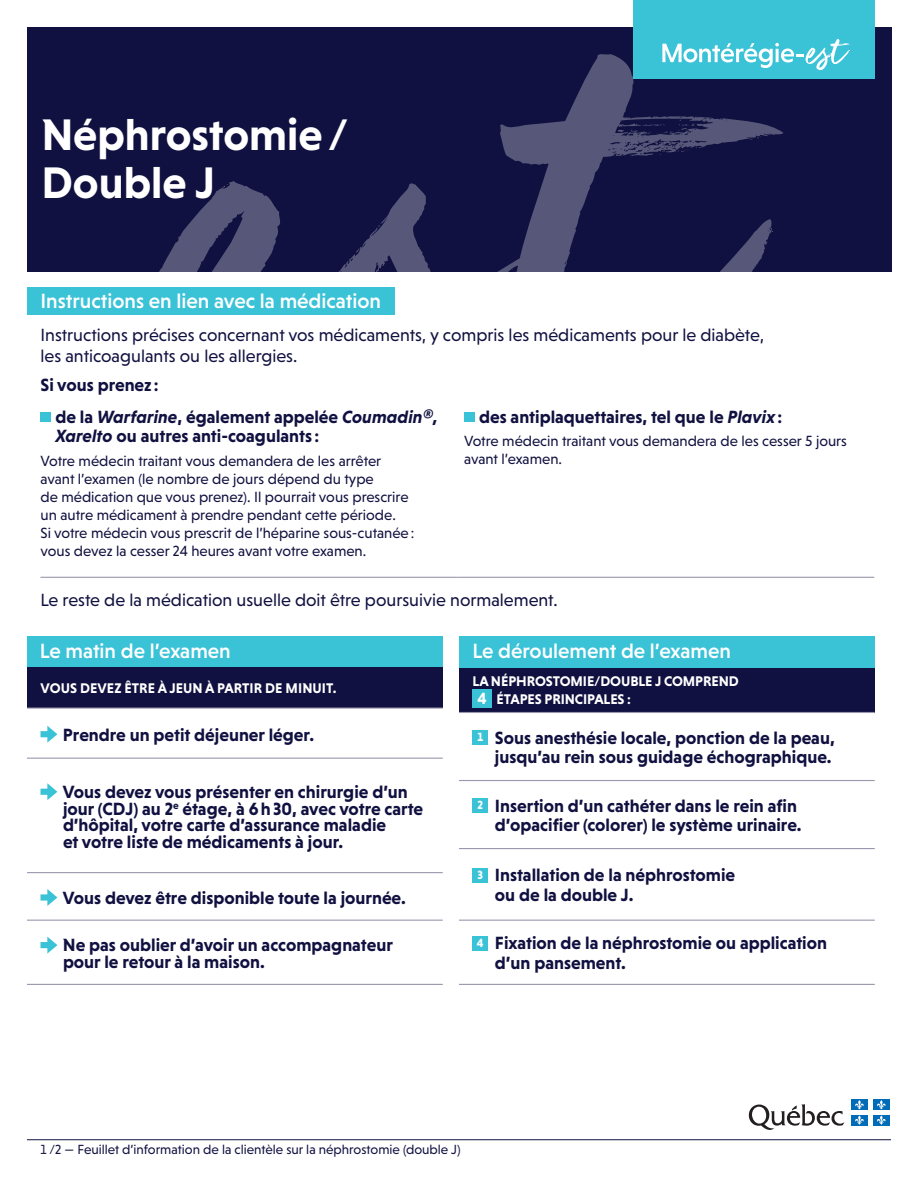
<style>
.page{position:relative;width:918px;height:1188px;background:#fff}
.page>*{position:absolute;margin:0;border:0;box-sizing:border-box;transform-origin:0 0}
.t1{font:700 45px/48px "Niveau Grotesk";color:#fff}
.t2{font:500 21px "Niveau Grotesk";color:#fff}
.para_12-13{font:700 18px/19.5px "Niveau Grotesk";color:#111141}
.para_12-13-2{font:18px/21px "Niveau Grotesk";color:#111141}
.t3{font:700 16.5px "Niveau Grotesk";color:#fff}
.para_12-13-3{font:15px/18px "Niveau Grotesk";color:#111141}
.Titre_30-32{font:700 14.25px "Niveau Grotesk";letter-spacing:-.005em;color:#fff}
.t4{font:13.5px "Niveau Grotesk";color:#111141}
.t5{font:700 12.15px "Niveau Grotesk";color:#fff}
.s1{font-style:italic}
.s2{color:#24224c}
</style>
<div class="page">
<hr style="left:27px;top:1139px;width:864px;height:1px;background:#111141">
<svg style="left:749px;top:1104px;width:95px;height:26px"></svg>
<div style="left:851px;top:1100px;width:17px;height:10px;background:#006bb6"></div>
<svg style="left:855px;top:1100px;width:9px;height:9px"></svg>
<div style="left:873px;top:1100px;width:17px;height:10px;background:#006bb6"></div>
<svg style="left:877px;top:1100px;width:9px;height:9px"></svg>
<div style="left:851px;top:1115px;width:17px;height:10px;background:#006bb6"></div>
<svg style="left:855px;top:1115px;width:9px;height:10px"></svg>
<div style="left:873px;top:1115px;width:17px;height:10px;background:#006bb6"></div>
<svg style="left:877px;top:1115px;width:9px;height:10px"></svg>
<div style="left:27px;top:27px;width:865px;height:244px;background:#111141"></div>
<svg style="left:159px;top:54px;width:625px;height:217px"></svg>
<svg style="left:678px;top:119px;width:17px;height:12px"></svg>
<svg style="left:673px;top:145px;width:16px;height:7px"></svg>
<svg style="left:655px;top:142px;width:11px;height:13px"></svg>
<svg style="left:618px;top:124px;width:50px;height:11px"></svg>
<svg style="left:356px;top:248px;width:4px;height:5px"></svg>
<svg style="left:223px;top:184px;width:5px;height:4px"></svg>
<div style="left:27px;top:287px;width:368px;height:28px;background:#3ac2d7"></div>
<hr style="left:40px;top:577px;width:417px;height:1px;background:#9b97ac">
<hr style="left:457px;top:577px;width:417px;height:1px;background:#9b97ac">
<div style="left:40px;top:412px;width:11px;height:10px;background:#3ac2d7"></div>
<div style="left:464px;top:412px;width:10px;height:10px;background:#3ac2d7"></div>
<div style="left:633px;top:0;width:242px;height:78px;background:#3ac2d7"></div>
<svg style="left:662px;top:39px;width:188px;height:31px"></svg>
<div style="left:27px;top:636px;width:416px;height:32px;background:#3ac2d7"></div>
<div style="left:27px;top:668px;width:416px;height:40px;background:#111141"></div>
<hr style="left:27px;top:758px;width:416px;height:1px;background:#9b97ac">
<hr style="left:27px;top:872px;width:416px;height:1px;background:#9b97ac">
<hr style="left:27px;top:920px;width:416px;height:1px;background:#9b97ac">
<hr style="left:27px;top:984px;width:416px;height:1px;background:#9b97ac">
<hr style="left:27px;top:708px;width:416px;height:1px;background:#9b97ac">
<svg style="left:41px;top:726px;width:16px;height:17px"></svg>
<svg style="left:41px;top:783px;width:16px;height:17px"></svg>
<svg style="left:41px;top:889px;width:16px;height:17px"></svg>
<svg style="left:41px;top:937px;width:16px;height:17px"></svg>
<div style="left:459px;top:636px;width:416px;height:32px;background:#3ac2d7"></div>
<div style="left:459px;top:668px;width:416px;height:44px;background:#111141"></div>
<hr style="left:459px;top:780px;width:416px;height:1px;background:#9b97ac">
<hr style="left:459px;top:848px;width:416px;height:1px;background:#9b97ac">
<hr style="left:459px;top:920px;width:416px;height:1px;background:#9b97ac">
<hr style="left:459px;top:712px;width:416px;height:1px;background:#9b97ac">
<hr style="left:459px;top:984px;width:416px;height:1px;background:#9b97ac">
<div style="left:472px;top:689px;width:20px;height:19px;background:#3ac2d7"></div>
<div style="left:472px;top:730px;width:16px;height:15px;background:#3ac2d7"></div>
<div style="left:472px;top:798px;width:16px;height:15px;background:#3ac2d7"></div>
<div style="left:472px;top:868px;width:16px;height:15px;background:#3ac2d7"></div>
<div style="left:472px;top:936px;width:16px;height:14px;background:#3ac2d7"></div>
<p class="t1" style="left:42px;top:110px;width:308px">Néphrostomie/<br>Double J</p>
<p class="t2" style="left:41px;top:289px;width:342px">Instructions en lien avec la médication</p>
<p class="para_12-13-2" style="left:40px;top:324px;width:725px">Instructions précises concernant vos médicaments, y compris les médicaments pour le diabète, les anticoagulants ou les allergies.</p>
<p class="para_12-13" style="left:40px;top:375px;width:120px">Si vous prenez :</p>
<p class="para_12-13" style="left:56px;top:407px;width:384px">de la <span class="s1">Warfarine</span>, également appelée <span class="s1">Coumadin®,<br>Xarelto</span> ou autres anti-coagulants:</p>
<p class="para_12-13-3" style="left:40px;top:451px;width:375px">Votre médecin traitant vous demandera de les arrêter avant l’examen (le nombre de jours dépend du type<br>de médication que vous prenez). Il pourrait vous prescrire un autre médicament à prendre pendant cette période.<br>Si votre médecin vous prescrit de l’héparine sous-cutanée: vous devez la cesser 24 heures avant votre examen.</p>
<p class="para_12-13" style="left:479px;top:407px;width:305px">des antiplaquettaires, tel que le <span class="s1">Plavix</span> :</p>
<p class="para_12-13-3" style="left:464px;top:432px;width:384px">Votre médecin traitant vous demandera de les cesser 5 jours avant l’examen.</p>
<p class="para_12-13-2" style="left:40px;top:590px;width:519px">Le reste de la médication usuelle doit être poursuivie normalement.</p>
<p class="t2" style="left:40px;top:639px;width:193px">Le matin de l’examen</p>
<p class="Titre_30-32" style="left:41px;top:680px;width:297px">VOUS DEVEZ ÊTRE À JEUN À PARTIR DE MINUIT.</p>
<p class="para_12-13" style="left:63px;top:724px;width:253px">Prendre un petit déjeuner léger.</p>
<p class="para_12-13" style="left:63px;top:783px;width:362px;line-height:16.5px">Vous devez vous présenter en chirurgie d’un jour (CDJ) au 2<sup>e</sup> étage, à 6h30, avec votre carte d’hôpital, votre carte d’assurance maladie<br>et votre liste de médicaments à jour.</p>
<p class="para_12-13" style="left:63px;top:888px;width:345px">Vous devez être disponible toute la journée.</p>
<p class="para_12-13" style="left:63px;top:937px;width:331px;line-height:16.5px">Ne pas oublier d’avoir un accompagnateur pour le retour à la maison.</p>
<p class="t2" style="left:472px;top:639px;width:260px">Le déroulement de l’examen</p>
<p class="Titre_30-32" style="left:473px;top:673px;width:268px">LA NÉPHROSTOMIE/DOUBLE J COMPREND</p>
<p class="t3" style="left:478px;top:689px;width:11px">4</p>
<p class="Titre_30-32" style="left:497px;top:691px;width:136px">ÉTAPES PRINCIPALES :</p>
<p class="t5" style="left:478px;top:730px;width:7px">1</p>
<p class="para_12-13" style="left:495px;top:728px;width:341px">Sous anesthésie locale, ponction de la peau, jusqu’au rein sous guidage échographique.</p>
<p class="t5" style="left:478px;top:798px;width:7px">2</p>
<p class="para_12-13" style="left:495px;top:796px;width:308px">Insertion d’un cathéter dans le rein afin d’opacifier (colorer) le système urinaire.</p>
<p class="t5" style="left:478px;top:868px;width:7px">3</p>
<p class="para_12-13" style="left:495px;top:865px;width:242px">Installation de la néphrostomie ou de la double J.</p>
<p class="t5" style="left:477px;top:936px;width:8px">4</p>
<p class="para_12-13" style="left:495px;top:933px;width:334px">Fixation de la néphrostomie ou application d’un pansement.</p>
<p class="t4" style="left:40px;top:1142px;width:422px"><span class="s2">1</span> /2 — Feuillet d’information de la clientèle sur la néphrostomie (double J)</p>
</div>
